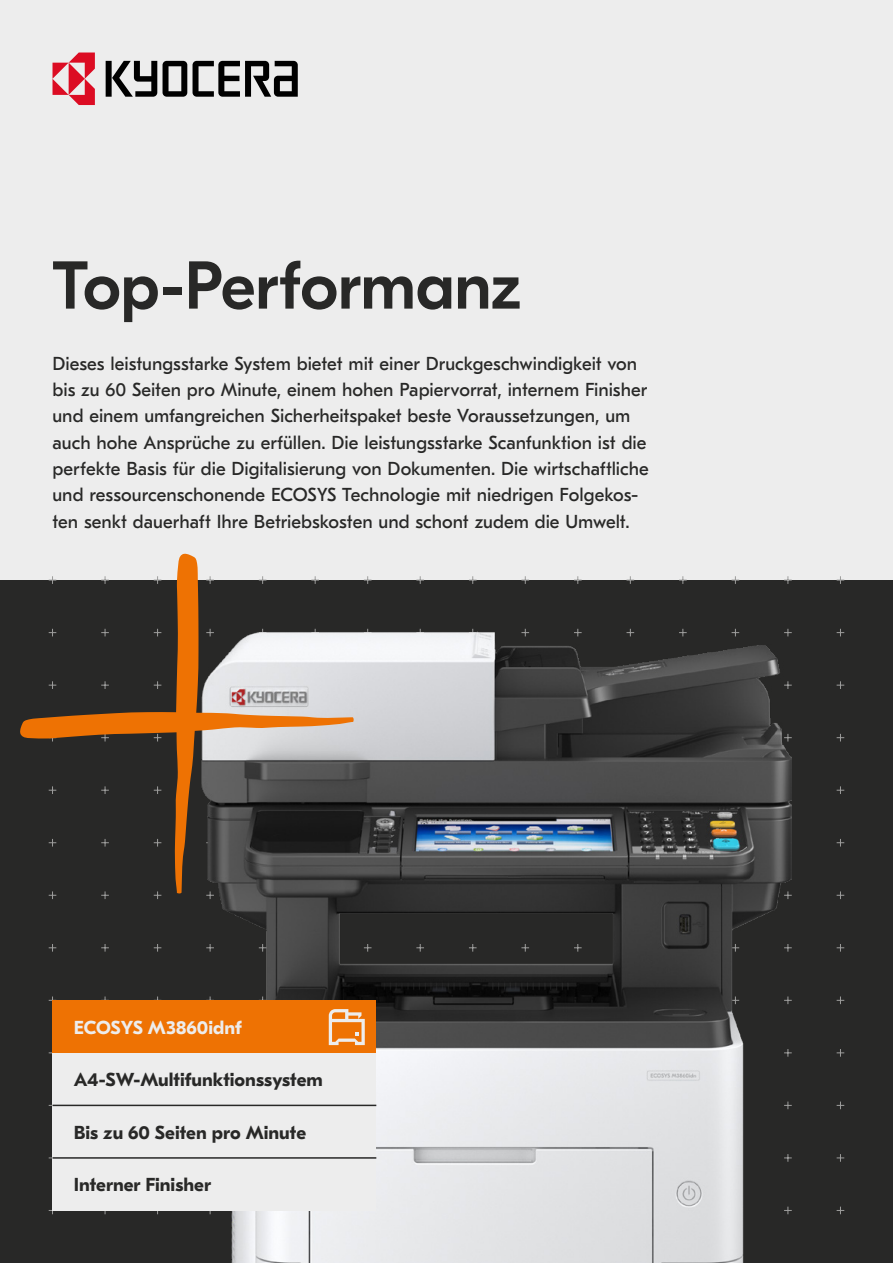
<style>
.page{position:relative;width:893px;height:1263px;background:#ededed}
.page>*{position:absolute;margin:0;border:0;box-sizing:border-box;transform-origin:0 0}
.t1{font:500 67.5px "GT Eesti Pro Display";letter-spacing:-.005em;color:#282827}
.t2{font:18.75px/26.2px "GT Eesti Pro Text";color:#282827}
.t3{font:700 18.75px "GT Eesti Pro Text";color:#282827}
.t4{font:700 18.75px "GT Eesti Pro Text";letter-spacing:-.005em;color:#ededed}
</style>
<div class="page">
<div style="left:0;top:580px;width:893px;height:683px;background:#282827"></div>
<svg style="left:193px;top:61px;width:105px;height:36px"></svg>
<svg style="left:163px;top:61px;width:24px;height:36px"></svg>
<svg style="left:106px;top:61px;width:51px;height:36px"></svg>
<svg style="left:53px;top:53px;width:42px;height:52px"></svg>
<img style="left:202px;top:631px;width:589px;height:632px">
<svg style="left:20px;top:554px;width:334px;height:340px"></svg>
<div style="left:53px;top:1158px;width:323px;height:52px;background:#ededed"></div>
<div style="left:53px;top:1105px;width:323px;height:53px;background:#ededed"></div>
<div style="left:53px;top:1053px;width:323px;height:52px;background:#ededed"></div>
<div style="left:53px;top:1000px;width:323px;height:53px;background:#ee7203"></div>
<hr style="left:53px;top:1105px;width:323px;height:1px;background:#282827">
<hr style="left:53px;top:1157px;width:323px;height:2px;background:#282827">
<svg style="left:329px;top:1009px;width:36px;height:36px"></svg>
<h1 class="t1" style="left:53px;top:249px;width:470px">Top-Performanz</h1>
<p class="t2" style="left:53px;top:351px;width:598px">Dieses leistungsstarke System bietet mit einer Druckgeschwindigkeit von bis zu 60 Seiten pro Minute, einem hohen Papiervorrat, internem Finisher und einem umfangreichen Sicherheitspaket beste Voraussetzungen, um auch hohe Ansprüche zu erfüllen. Die leistungsstarke Scanfunktion ist die perfekte Basis für die Digitalisierung von Dokumenten. Die wirtschaftliche und ressourcenschonende ECOSYS Technologie mit niedrigen Folgekos&shy;ten senkt dauerhaft Ihre Betriebskosten und schont zudem die Umwelt.</p>
<p class="t4" style="left:74px;top:1017px;width:170px">ECOSYS M3860idnf</p>
<p class="t3" style="left:74px;top:1069px;width:251px">A4-SW-Multifunktionssystem</p>
<p class="t3" style="left:74px;top:1122px;width:234px">Bis zu 60 Seiten pro Minute</p>
<p class="t3" style="left:74px;top:1174px;width:139px">Interner Finisher</p>
</div>
